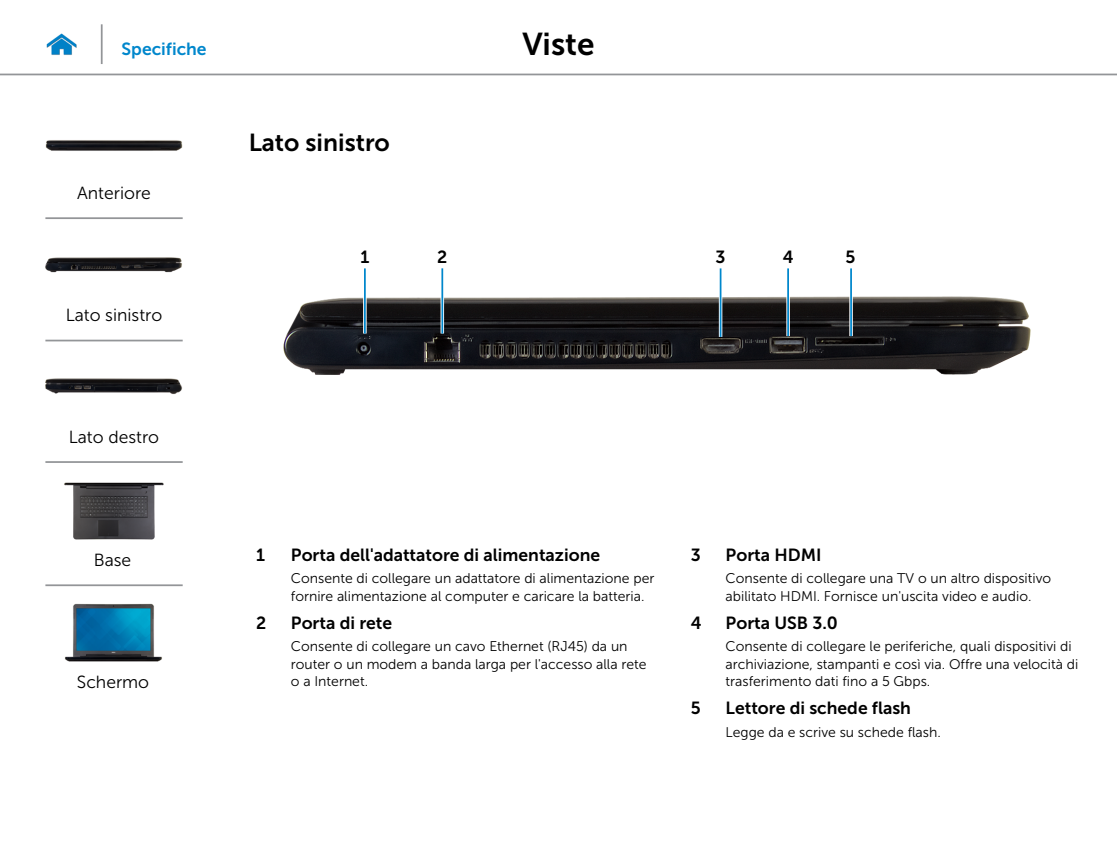
<style>
.page{position:relative;width:1117px;height:844px;background:#fff}
.page>*{position:absolute;margin:0;border:0;box-sizing:border-box;transform-origin:0 0}
.t1{font:31.5px "Museo Sans For Dell 700";color:#000}
.Head2{font:24.5px "Museo Sans For Dell 700";color:#000}
.Callout_Head{font:17.5px "Museo Sans For Dell 700";color:#000}
.t2{font:17.5px "Museo Sans For Dell 300";color:#000}
.t3{font:17.5px "Museo Sans For Dell 700";color:#0087cc}
.Callout-L{font:17.5px "Museo Sans For Dell 700";color:#000}
.Callout_description{font:14px/17.5px "Museo Sans For Dell 300";color:#000}
</style>
<div class="page">
<hr style="left:0;top:74px;width:1116px;height:1px;background:#939598">
<img style="left:46px;top:33px;width:31px;height:22px">
<img style="left:283px;top:296px;width:748px;height:79px">
<svg style="left:440px;top:268px;width:4px;height:65px"></svg>
<hr style="left:441px;top:268px;width:2px;height:65px;background:#0087cc">
<svg style="left:718px;top:268px;width:4px;height:69px"></svg>
<hr style="left:719px;top:268px;width:2px;height:69px;background:#0087cc">
<hr style="left:786px;top:268px;width:3px;height:68px;background:#fff">
<hr style="left:787px;top:268px;width:1px;height:68px;background:#0087cc">
<hr style="left:849px;top:268px;width:3px;height:68px;background:#fff">
<hr style="left:850px;top:268px;width:1px;height:68px;background:#0087cc">
<hr style="left:363px;top:268px;width:3px;height:65px;background:#fff">
<hr style="left:364px;top:268px;width:1px;height:65px;background:#0087cc">
<hr style="left:101px;top:24px;width:2px;height:40px;background:#939598">
<img style="left:45px;top:140px;width:137px;height:11px">
<img style="left:45px;top:257px;width:137px;height:16px">
<img style="left:45px;top:378px;width:137px;height:16px">
<img style="left:64px;top:482px;width:100px;height:57px">
<img style="left:65px;top:603px;width:97px;height:58px">
<hr style="left:45px;top:217px;width:138px;height:2px;background:#939598">
<hr style="left:45px;top:339px;width:138px;height:2px;background:#939598">
<hr style="left:45px;top:461px;width:138px;height:2px;background:#939598">
<hr style="left:45px;top:584px;width:138px;height:2px;background:#939598">
<p class="t3" style="left:122px;top:39px;width:86px">Specifiche</p>
<h1 class="t1" style="left:522px;top:26px;width:74px">Viste</h1>
<p class="t2" style="left:77px;top:183px;width:75px">Anteriore</p>
<p class="t2" style="left:66px;top:305px;width:98px">Lato sinistro</p>
<p class="t2" style="left:69px;top:428px;width:92px">Lato destro</p>
<p class="t2" style="left:94px;top:550px;width:39px">Base</p>
<p class="t2" style="left:77px;top:672px;width:74px">Schermo</p>
<p class="Head2" style="left:249px;top:128px;width:143px">Lato sinistro</p>
<p class="Callout-L" style="left:360px;top:247px;width:10px">1</p>
<p class="Callout-L" style="left:437px;top:247px;width:12px">2</p>
<p class="Callout-L" style="left:715px;top:247px;width:12px">3</p>
<p class="Callout-L" style="left:782px;top:247px;width:12px">4</p>
<p class="Callout-L" style="left:845px;top:247px;width:11px">5</p>
<p class="Callout_Head" style="left:256px;top:544px;width:10px">1</p>
<p class="Callout_Head" style="left:291px;top:544px;width:311px">Porta dell'adattatore di alimentazione</p>
<p class="Callout_description" style="left:291px;top:569px;width:365px">Consente di collegare un adattatore di alimentazione per fornire alimentazione al computer e caricare la batteria.</p>
<p class="Callout_Head" style="left:256px;top:612px;width:12px">2</p>
<p class="Callout_Head" style="left:291px;top:612px;width:103px">Porta di rete</p>
<p class="Callout_description" style="left:291px;top:637px;width:357px">Consente di collegare un cavo Ethernet (RJ45) da un router o un modem a banda larga per l'accesso alla rete o a Internet.</p>
<p class="Callout_Head" style="left:690px;top:544px;width:12px">3</p>
<p class="Callout_Head" style="left:725px;top:544px;width:97px">Porta HDMI</p>
<p class="Callout_description" style="left:725px;top:569px;width:327px">Consente di collegare una TV o un altro dispositivo abilitato HDMI. Fornisce un'uscita video e audio.</p>
<p class="Callout_Head" style="left:690px;top:612px;width:12px">4</p>
<p class="Callout_Head" style="left:725px;top:612px;width:113px">Porta USB 3.0</p>
<p class="Callout_description" style="left:725px;top:637px;width:354px">Consente di collegare le periferiche, quali dispositivi di archiviazione, stampanti e così via. Offre una velocità di trasferimento dati fino a 5 Gbps.</p>
<p class="Callout_Head" style="left:690px;top:698px;width:11px">5</p>
<p class="Callout_Head" style="left:725px;top:698px;width:187px">Lettore di schede flash</p>
<p class="Callout_description" style="left:725px;top:723px;width:217px">Legge da e scrive su schede flash.</p>
</div>
